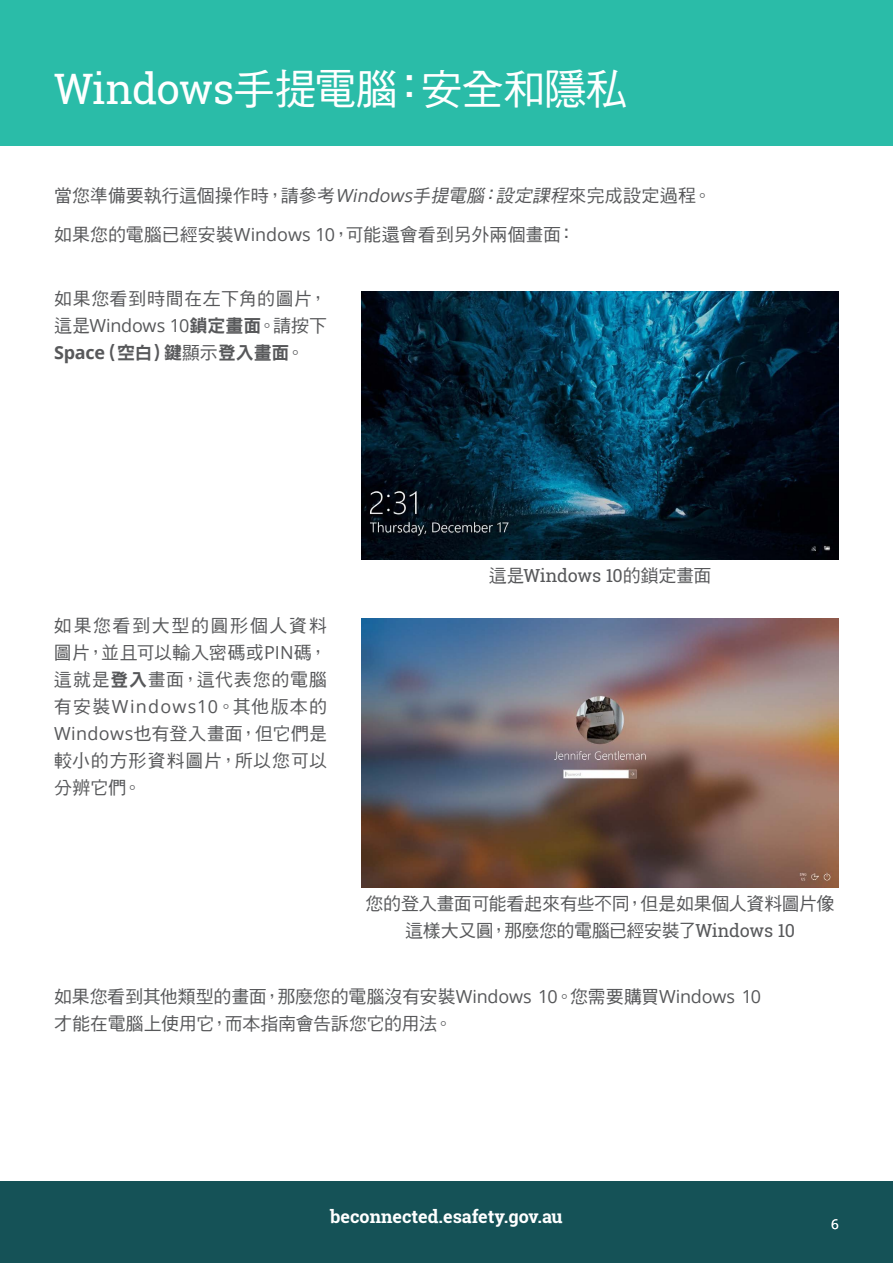
<style>
.page{position:relative;width:893px;height:1263px;background:#fff}
.page>*{position:absolute;margin:0;border:0;box-sizing:border-box;transform-origin:0 0}
.t1{font:42px "DF Hei Std W5";letter-spacing:-.015em;color:#fff}
.t2{font:18px/27px "DF Hei Std W5";letter-spacing:-.005em;color:#57585a;text-align:justify}
.t3{font:18px/27px "DF Hei Std W5";letter-spacing:-.025em;color:#57585a;text-align:center}
.t4{font:700 18px "Roboto Slab";color:#fff}
.t5{font:18px "Roboto Slab";letter-spacing:-.02em;color:#57585a}
.t6{font:13.5px "Open Sans";color:#fff}
.s1{font-family:"Roboto Slab"}
.s2{font-family:"Open Sans";font-style:italic}
.s3{font-style:italic}
.s4{font-family:"Open Sans"}
.s5{font-family:"DF Hei Std W9"}
.s6{font-family:"Open Sans";font-weight:700}
.s7{font-family:"DF Hei Std W5"}
</style>
<div class="page">
<div style="left:0;top:1181px;width:893px;height:82px;background:#155257"></div>
<div style="left:0;top:0;width:893px;height:145px;background:#2abca8"></div>
<img style="left:361px;top:291px;width:478px;height:269px">
<img style="left:361px;top:619px;width:478px;height:268px">
<h1 class="t1" style="left:54px;top:66px;width:575px"><span class="s1">Windows</span>手提電腦：安全和隱私</h1>
<p class="t2" style="left:54px;top:181px;width:659px">當您準備要執行這個操作時，請參考<span class="s2">Windows</span><span class="s3">手提電腦：設定課程</span>來完成設定過程。</p>
<p class="t2" style="left:54px;top:221px;width:523px">如果您的電腦已經安裝<span class="s4">Windows 10</span>，可能還會看到另外兩個畫面：</p>
<p class="t2" style="left:54px;top:285px;width:275px">如果您看到時間在左下角的圖片，這是<span class="s4">Windows 10</span><span class="s5">鎖定畫面</span>。請按下<span class="s6">Space</span><span class="s5">（空白）鍵</span>顯示<span class="s5">登入畫面</span>。</p>
<p class="t2" style="left:54px;top:612px;width:275px">如果您看到大型的圓形個人資料圖片，並且可以輸入密碼或<span class="s4">PIN</span>碼，這就是<span class="s5">登入</span>畫面，這代表您的電腦有安裝<span class="s4">Windows10</span>。其他版本的<span class="s4">Windows</span>也有登入畫面，但它們是較小的方形資料圖片，所以您可以分辨它們。</p>
<p class="t5" style="left:489px;top:563px;width:224px"><span class="s7">這是</span>Windows 10<span class="s7">的鎖定畫面</span></p>
<p class="t3" style="left:366px;top:889px;width:470px">您的登入畫面可能看起來有些不同，但是如果個人資料圖片像這樣大又圓，那麼您的電腦已經安裝了<span class="s1">Windows 10</span></p>
<p class="t2" style="left:54px;top:983px;width:709px">如果您看到其他類型的畫面，那麼您的電腦沒有安裝<span class="s4">Windows 10</span>。您需要購買<span class="s4">Windows 10</span>才能在電腦上使用它，而本指南會告訴您它的用法。</p>
<p class="t4" style="left:330px;top:1204px;width:234px">beconnected.esafety.gov.au</p>
<p class="t6" style="left:831px;top:1214px;width:9px">6</p>
</div>
